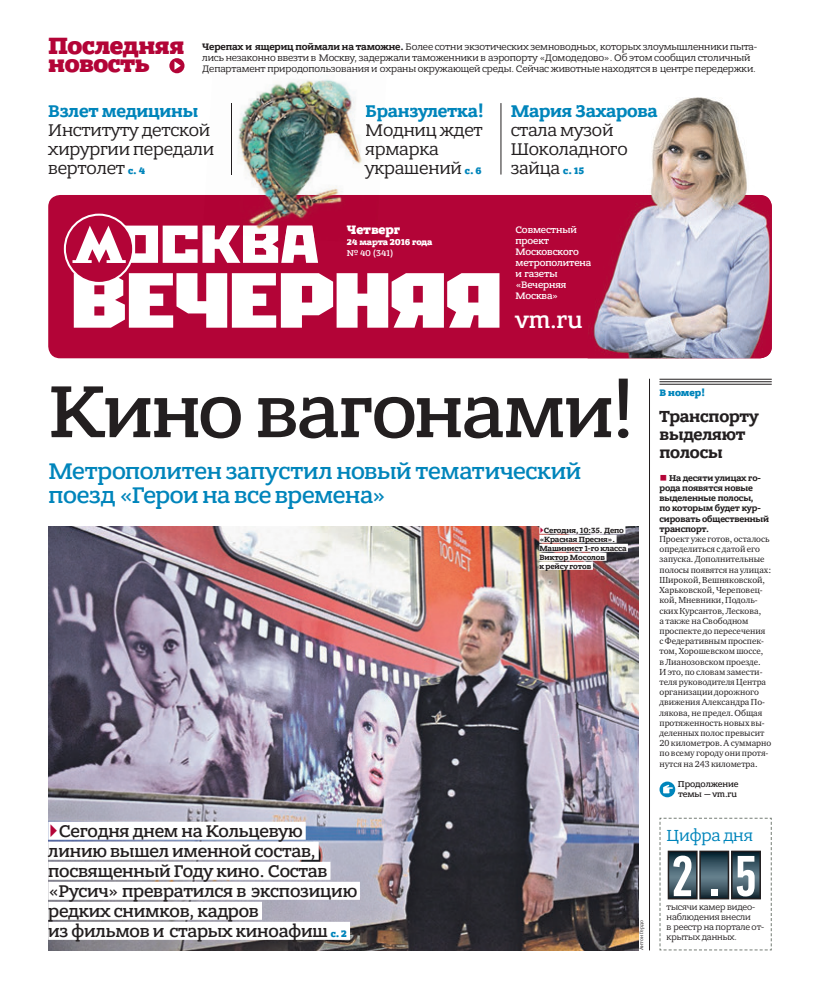
<style>
.page{position:relative;width:820px;height:993px;background:#fff}
.page>*{position:absolute;margin:0;border:0;box-sizing:border-box;transform-origin:0 0}
.t1{font:500 78px "Bandera Pro";letter-spacing:-.025em;color:#231f20}
.t2{font:500 57.7px "PF Din Text Comp Pro";color:#fff}
.t3{font:800 25px/18px "Bandera Pro";letter-spacing:-.02em;color:#b30437}
.t4{font:500 24.7px "Bandera Pro";color:#fff}
.t5{font:500 24px/24px "Bandera Pro";letter-spacing:-.01em;color:#0085bb}
.t6{font:500 18px/20px "Bandera Pro";letter-spacing:-.01em;color:#231f20}
.t7{font:18px/19px "Bandera Pro";letter-spacing:-.01em;color:#231f20}
.t8{font:700 18px "Bandera Pro";letter-spacing:-.01em;color:#0085bb}
.t9{font:700 17px/18px "Bandera Pro";letter-spacing:-.01em;color:#231f20}
.t10{font:17px "Bandera Pro";letter-spacing:-.01em;color:#0085bb}
.t11{font:800 13px "Bandera Pro";letter-spacing:-.005em;color:#fff}
.t12{font:10px/11px "Bandera Pro";letter-spacing:-.01em;color:#231f20}
.t13{font:500 10px/11px "Bandera Pro";letter-spacing:-.01em;color:#fff}
.t14{font:800 10px "Bandera Pro";letter-spacing:-.005em;color:#0085bb}
.t15{font:9px/10.2px "Charter ITC";letter-spacing:-.005em;color:#231f20}
.t16{font:700 9px/10.2px "Bandera Pro";letter-spacing:-.01em;color:#231f20}
.t17{font:9px/10.2px "Bandera Pro";letter-spacing:-.01em;color:#231f20}
.t18{font:500 9px/10.2px "Bandera Pro";letter-spacing:-.01em;color:#231f20}
.t19{font:800 9px "Bandera Pro";letter-spacing:-.01em;color:#fff}
.t20{font:500 9px "Bandera Pro";color:#fff}
.t21{font:700 8px/9px "Bandera Pro";letter-spacing:-.01em;color:#231f20}
.t22{font:5px "Bandera Pro";letter-spacing:-.005em;color:#231f20}
.s1{font-weight:700}
.s2{font-weight:800;font-size:10px;color:#0085bb}
.s3{font-weight:700;color:#0086bb}
.s4{font-weight:700;color:#0085bb}
.s5{font-family:"PF Din Text Cond Pro X Black";font-weight:400;color:#b30437}
</style>
<div class="page">
<div style="left:48px;top:195px;width:723px;height:163px;background:#b30437;border-radius:12px"></div>
<img style="left:49px;top:526px;width:589px;height:424px">
<div style="left:48px;top:821px;width:257px;height:18px;background:#fff"></div>
<div style="left:48px;top:841px;width:270px;height:18px;background:#fff"></div>
<div style="left:48px;top:861px;width:282px;height:18px;background:#fff"></div>
<div style="left:48px;top:881px;width:312px;height:18px;background:#fff"></div>
<div style="left:48px;top:901px;width:214px;height:18px;background:#fff"></div>
<div style="left:48px;top:921px;width:302px;height:18px;background:#fff"></div>
<hr style="left:649px;top:378px;width:1px;height:572px;background:#231f20">
<hr style="left:659px;top:378px;width:112px;height:1px;background:#231f20">
<hr style="left:659px;top:381px;width:112px;height:1px;background:#231f20">
<hr style="left:659px;top:383px;width:112px;height:1px;background:#231f20">
<hr style="left:500px;top:103px;width:1px;height:71px;background:#231f20">
<svg style="left:74px;top:273px;width:425px;height:54px"></svg>
<div style="left:65px;top:214px;width:68px;height:69px;background:#b30437;border-radius:50%"></div>
<div style="left:64px;top:213px;width:70px;height:71px;border:2px solid #fff;border-radius:50%"></div>
<svg style="left:72px;top:225px;width:246px;height:38px"></svg>
<div style="left:169px;top:58px;width:15px;height:15px;background:#b30437;border-radius:50%"></div>
<svg style="left:174px;top:61px;width:7px;height:9px"></svg>
<svg style="left:659px;top:781px;width:16px;height:16px"></svg>
<svg style="left:662px;top:784px;width:11px;height:9px"></svg>
<div style="left:539px;top:525px;width:86px;height:8px;background:#fff"></div>
<div style="left:539px;top:534px;width:77px;height:8px;background:#fff"></div>
<div style="left:539px;top:543px;width:88px;height:8px;background:#fff"></div>
<div style="left:539px;top:552px;width:67px;height:8px;background:#fff"></div>
<div style="left:539px;top:561px;width:53px;height:8px;background:#fff"></div>
<svg style="left:659px;top:817px;width:113px;height:133px"></svg>
<img style="left:650px;top:97px;width:97px;height:98px">
<img style="left:588px;top:195px;width:183px;height:163px">
<svg style="left:588px;top:261px;width:3px;height:7px"></svg>
<img style="left:650px;top:104px;width:7px;height:17px">
<img style="left:231px;top:79px;width:131px;height:116px">
<img style="left:203px;top:195px;width:139px;height:47px">
<img style="left:231px;top:103px;width:1px;height:71px">
<img style="left:203px;top:225px;width:111px;height:15px">
<h3 class="t3" style="left:48px;top:39px;width:138px">Последняя новость</h3>
<p class="t12" style="left:202px;top:42px;width:556px"><span class="s1">Черепах и ящериц поймали на таможне.</span> Более сотни экзотических земноводных, которых злоумышленники пыта&shy;лись незаконно ввезти в Москву, задержали таможенники в аэропорту «Домодедово». Об этом сообщил столичный<br>Департамент природопользования и охраны окружающей среды. Сейчас животные находятся в центре передержки.</p>
<h3 class="t8" style="left:48px;top:103px;width:151px">Взлет медицины</h3>
<h3 class="t7" style="left:48px;top:121px;width:167px">Институту детской хирургии передали вертолет <span class="s2">с. 4</span></h3>
<h3 class="t7" style="left:365px;top:102px;width:120px"><span class="s3">Бр</span><span class="s4">анзулетка!<br></span>Модниц ждет ярмарка украшений <span class="s2">с. 6</span></h3>
<h3 class="t11" style="left:347px;top:224px;width:55px">Четверг</h3>
<p class="t19" style="left:347px;top:238px;width:87px">24 марта 2016 года</p>
<p class="t20" style="left:347px;top:249px;width:48px">№ 40 (341)</p>
<h3 class="t7" style="left:510px;top:102px;width:148px"><span class="s4">Мария З</span><span class="s3">ахарова </span>стала музой<br>Шоколадного зайца <span class="s2">с. 15</span></h3>
<p class="t13" style="left:515px;top:225px;width:77px">Совместный проект<br>Московского метрополитена и газеты «Вечерняя<br>Москва»</p>
<h3 class="t4" style="left:515px;top:308px;width:69px">vm.ru</h3>
<h1 class="t1" style="left:48px;top:376px;width:589px">Кино вагонами!</h1>
<h3 class="t5" style="left:49px;top:460px;width:534px">Метрополитен запустил новый тематический поезд «Герои на все времена»</h3>
<p class="t21" style="left:539px;top:526px;width:89px"><span class="s5">▶</span>Сегодня, 10:35. Депо «Красная Пресня».<br>Машинист 1-го класса<br>Виктор Мосолов<br>к рейсу готов</p>
<h3 class="t6" style="left:48px;top:822px;width:310px"><span class="s5">▶</span>Сегодня днем на Кольцевую линию вышел именной состав, посвященный Году кино. Состав «Русич» превратился в экспозицию редких снимков, кадров<br>из фильмов и старых киноафиш <span class="s2">с. 2</span></h3>
<p class="t22" style="left:639px;top:950px;width:31px;rotate:-90deg">Антон Гердо</p>
<p class="t14" style="left:659px;top:388px;width:47px">В номер!</p>
<h3 class="t9" style="left:659px;top:408px;width:100px">Транспорту выделяют полосы</h3>
<p class="t16" style="left:659px;top:473px;width:111px"><span class="s5">■</span> На десяти улицах го&shy;рода появятся новые выделенные полосы,<br>по которым будет кур&shy;сировать общественный транспорт.</p>
<p class="t15" style="left:659px;top:534px;width:113px">Проект уже готов, осталось определиться с датой его запуска. Дополнительные полосы появятся на улицах:<br>Широкой, Вешняковской,<br>Харьковской, Череповец&shy;кой, Мневники, Подоль&shy;ских Курсантов, Лескова,<br>а также на Свободном проспекте до пересечения с Федеративным проспек&shy;том, Хорошевском шоссе,<br>в Лианозовском проезде.<br>И это, по словам замести&shy;теля руководителя Центра организации дорожного движения Александра По&shy;лякова, не предел. Общая протяженность новых вы&shy;деленных полос превысит<br>20 километров. А суммарно по всему городу они протя&shy;нутся на 243 километра.</p>
<p class="t18" style="left:677px;top:779px;width:62px">Продолжение темы — vm.ru</p>
<h3 class="t10" style="left:666px;top:827px;width:88px">Цифра дня</h3>
<h2 class="t2" style="left:670px;top:842px;width:88px">2.5</h2>
<p class="t17" style="left:666px;top:901px;width:99px">тысячи камер видео&shy;наблюдения внесли<br>в реестр на портале от&shy;крытых данных.</p>
</div>
